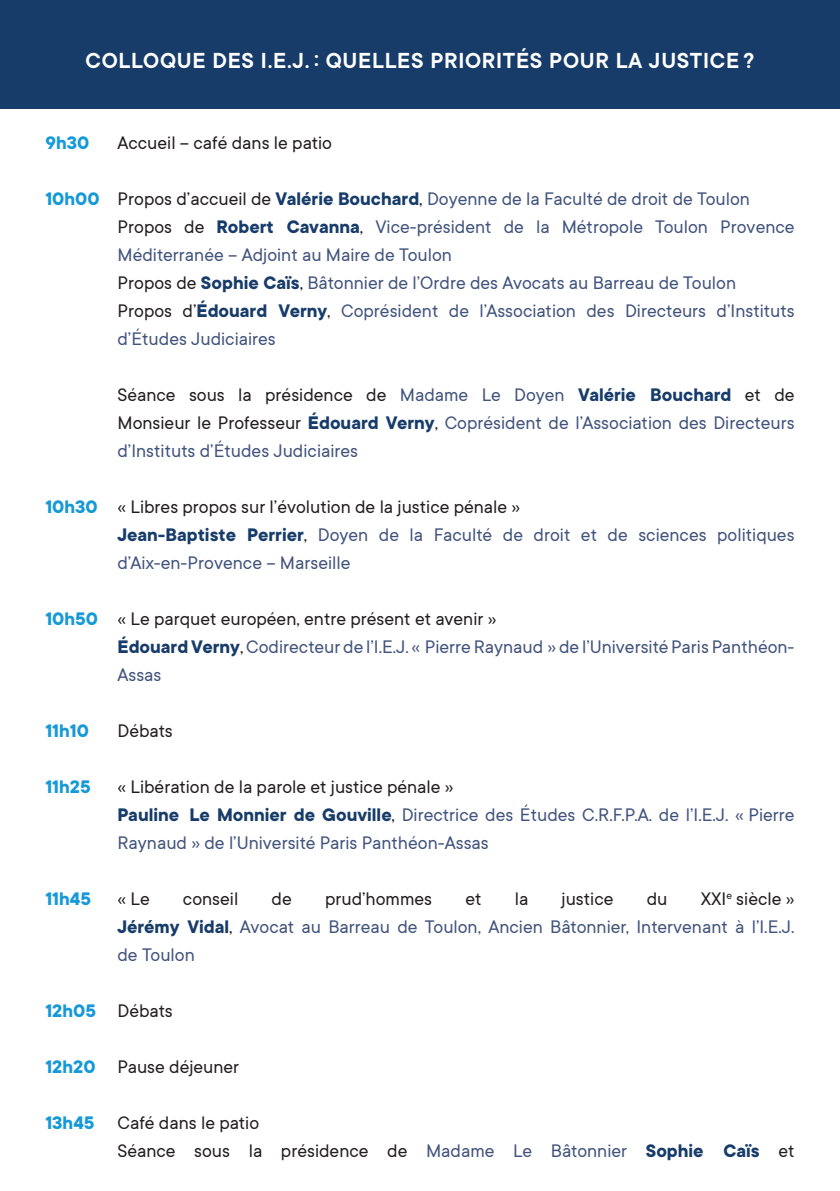
<style>
.page{position:relative;width:840px;height:1191px;background:#fff}
.page>*{position:absolute;margin:0;border:0;box-sizing:border-box;transform-origin:0 0}
.t1{font:600 24px "TT Commons";letter-spacing:.03em;color:#fff}
.t2{font:20px/28px "TT Commons";color:#42547d}
.t3{font:20px/28px "TT Commons";color:#231f20}
.t4{font:700 20px "TT Commons";color:#1599d7}
.s1{font-weight:700;color:#1599d7}
.s2{color:#231f20}
.s3{font-weight:700;color:#173c6a}
.s4{color:#42547d}
</style>
<div class="page">
<div style="left:0;top:0;width:839px;height:109px;background:#173c6a"></div>
<p class="t1" style="left:85px;top:45px;width:670px">COLLOQUE DES I.E.J. : QUELLES PRIORITÉS POUR LA JUSTICE ?</p>
<p class="t4" style="left:45px;top:130px;width:45px">9h30</p>
<p class="t3" style="left:117px;top:128px;width:216px">Accueil – café dans le patio</p>
<p class="t2" style="left:117px;top:184px;width:678px;text-indent:-72px"><span class="s1">10h00</span> <span class="s2">Propos d’accueil de</span> <span class="s3">Valérie Bouchard</span><span class="s2">,</span> Doyenne de la Faculté de droit de Toulon <span class="s2">Propos de</span> <span class="s3">Robert Cavanna</span><span class="s2">,</span> Vice-président de la Métropole Toulon Provence Méditerranée – Adjoint au Maire de Toulon<br><span class="s2">Propos de</span> <span class="s3">Sophie Caïs</span><span class="s2">,</span> Bâtonnier de l’Ordre des Avocats au Barreau de Toulon <span class="s2">Propos d’</span><span class="s3">Édouard Verny</span><span class="s2">,</span> Coprésident de l’Association des Directeurs d’Instituts d’Études Judiciaires</p>
<p class="t2" style="left:117px;top:380px;width:678px;text-align:justify"><span class="s2">Séance sous la présidence de</span> Madame Le Doyen <span class="s3">Valérie Bouchard</span> <span class="s2">et de Monsieur le Professeur</span> <span class="s3">Édouard Verny</span><span class="s2">,</span> Coprésident de l’Association des Directeurs d’Instituts d’Études Judiciaires</p>
<p class="t2" style="left:117px;top:492px;width:678px;text-indent:-72px"><span class="s1">10h30</span> <span class="s2">« Libres propos sur l’évolution de la justice pénale »<br></span><span class="s3">Jean-Baptiste Perrier</span><span class="s2">,</span> Doyen de la Faculté de droit et de sciences politiques d’Aix-en-Provence – Marseille</p>
<p class="t2" style="left:117px;top:604px;width:678px;text-indent:-72px"><span class="s1">10h50</span> <span class="s2">« Le parquet européen, entre présent et avenir »<br></span><span class="s3">Édouard Verny</span><span class="s2">,</span> Codirecteur de l’I.E.J. « Pierre Raynaud » de l’Université Paris Panthéon-<br>Assas</p>
<p class="t4" style="left:45px;top:718px;width:45px">11h10</p>
<p class="t3" style="left:117px;top:716px;width:57px">Débats</p>
<p class="t4" style="left:45px;top:774px;width:47px">11h25</p>
<p class="t2" style="left:117px;top:772px;width:678px"><span class="s2">« Libération de la parole et justice pénale »<br></span><span class="s3">Pauline Le Monnier de Gouville</span><span class="s2">,</span> Directrice des Études C.R.F.P.A. de l’I.E.J. « Pierre<br>Raynaud » de l’Université Paris Panthéon-Assas</p>
<p class="t2" style="left:117px;top:884px;width:678px;text-align:justify;text-indent:583px"><span class="s2">XXI</span><sup>e</sup> <span class="s2">siècle » </span><span class="s3">Jérémy Vidal</span><span class="s2">,</span> Avocat au Barreau de Toulon, Ancien Bâtonnier, Intervenant à l’I.E.J. de Toulon</p>
<p class="t4" style="left:45px;top:886px;width:47px">11h45</p>
<p class="t3" style="left:117px;top:884px;width:34px">«Le</p>
<p class="t3" style="left:183px;top:884px;width:57px">conseil</p>
<p class="t3" style="left:271px;top:884px;width:22px">de</p>
<p class="t3" style="left:325px;top:884px;width:108px">prud’hommes</p>
<p class="t3" style="left:465px;top:884px;width:18px">et</p>
<p class="t3" style="left:514px;top:884px;width:15px">la</p>
<p class="t3" style="left:561px;top:884px;width:53px">justice</p>
<p class="t3" style="left:646px;top:884px;width:22px">du</p>
<p class="t3" style="left:45px;top:996px;width:129px"><span class="s1">12h05</span> Débats</p>
<p class="t3" style="left:45px;top:1052px;width:195px"><span class="s1">12h20</span> Pause déjeuner</p>
<p class="t3" style="left:117px;top:1108px;width:678px;text-indent:-72px"><span class="s1">13h45</span> Café dans le patio<br>Séance sous la présidence de <span class="s4">Madame Le Bâtonnier</span> <span class="s3">Sophie Caïs</span> et</p>
</div>
